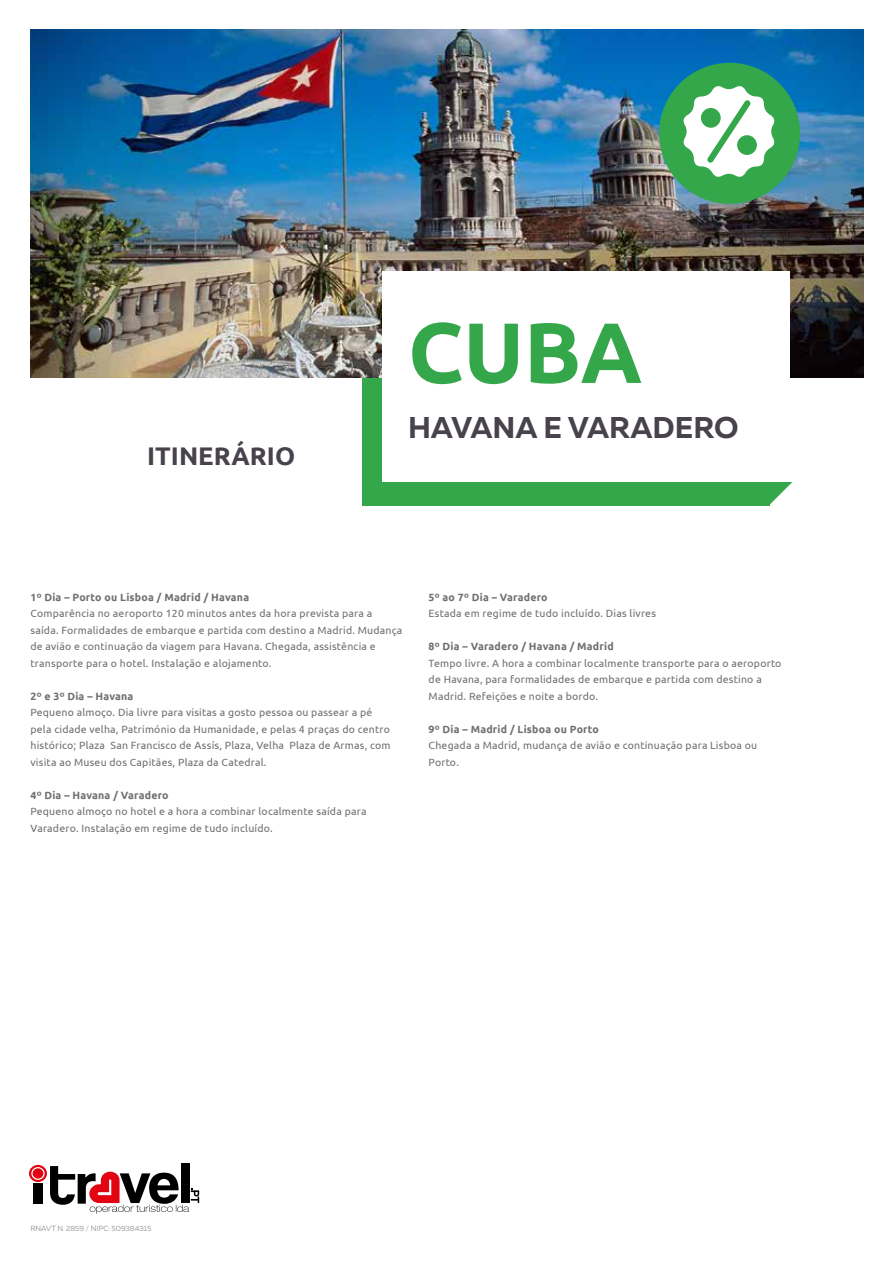
<style>
.page{position:relative;width:893px;height:1263px;background:#fff}
.page>*{position:absolute;margin:0;border:0;box-sizing:border-box;transform-origin:0 0}
.t1{font:700 85.5px "Ubuntu";color:#34a74a}
.t2{font:700 30px "Muller";color:#47424b}
.t3{font:700 25.5px "Ubuntu";color:#47424b}
.t4{font:10.5px/16.5px "Ubuntu";letter-spacing:.02em;color:#6f6f6f}
.t5{font:700 10.5px "Ubuntu";letter-spacing:.02em;color:#6f6f6f}
.t6{font:7.5px "Muller Regular 3";letter-spacing:-.01em;color:#9d9d9c}
</style>
<div class="page">
<div style="left:181px;top:1163px;width:8px;height:40px;background:#000"></div>
<svg style="left:29px;top:1165px;width:170px;height:49px"></svg>
<img style="left:31px;top:30px;width:833px;height:348px">
<div style="left:362px;top:378px;width:407px;height:127px;background:#34a74a"></div>
<svg style="left:769px;top:482px;width:23px;height:23px"></svg>
<div style="left:383px;top:272px;width:407px;height:210px;background:#fff"></div>
<div style="left:659px;top:63px;width:141px;height:141px;background:#34a74a;border-radius:50%"></div>
<svg style="left:683px;top:86px;width:92px;height:91px"></svg>
<h3 class="t3" style="left:147px;top:440px;width:149px">ITINERÁRIO</h3>
<h1 class="t1" style="left:408px;top:301px;width:236px">CUBA</h1>
<h2 class="t2" style="left:408px;top:409px;width:332px">HAVANA E VARADERO</h2>
<p class="t5" style="left:31px;top:590px;width:220px">1º Dia – Porto ou Lisboa / Madrid / Havana</p>
<p class="t4" style="left:31px;top:605px;width:373px">Comparência no aeroporto 120 minutos antes da hora prevista para a saída. Formalidades de embarque e partida com destino a Madrid. Mudança de avião e continuação da viagem para Havana. Chegada, assistência e transporte para o hotel. Instalação e alojamento.</p>
<p class="t5" style="left:31px;top:689px;width:104px">2º e 3º Dia – Havana</p>
<p class="t4" style="left:31px;top:704px;width:362px">Pequeno almoço. Dia livre para visitas a gosto pessoa ou passear a pé pela cidade velha, Património da Humanidade, e pelas 4 praças do centro histórico; Plaza San Francisco de Assís, Plaza, Velha Plaza de Armas, com visita ao Museu dos Capitães, Plaza da Catedral.</p>
<p class="t5" style="left:31px;top:788px;width:140px">4º Dia – Havana / Varadero</p>
<p class="t4" style="left:31px;top:803px;width:337px">Pequeno almoço no hotel e a hora a combinar localmente saída para<br>Varadero. Instalação em regime de tudo incluído.</p>
<p class="t5" style="left:429px;top:590px;width:121px">5º ao 7º Dia – Varadero</p>
<p class="t4" style="left:429px;top:605px;width:229px">Estada em regime de tudo incluído. Dias livres</p>
<p class="t5" style="left:429px;top:640px;width:187px">8º Dia – Varadero / Havana / Madrid</p>
<p class="t4" style="left:429px;top:654px;width:354px">Tempo livre. A hora a combinar localmente transporte para o aeroporto de Havana, para formalidades de embarque e partida com destino a<br>Madrid. Refeições e noite a bordo.</p>
<p class="t5" style="left:429px;top:722px;width:172px">9º Dia – Madrid / Lisboa ou Porto</p>
<p class="t4" style="left:429px;top:737px;width:330px">Chegada a Madrid, mudança de avião e continuação para Lisboa ou<br>Porto.</p>
<p class="t6" style="left:31px;top:1224px;width:122px">RNAVT N. 2859 / NIPC: 509384315</p>
</div>
